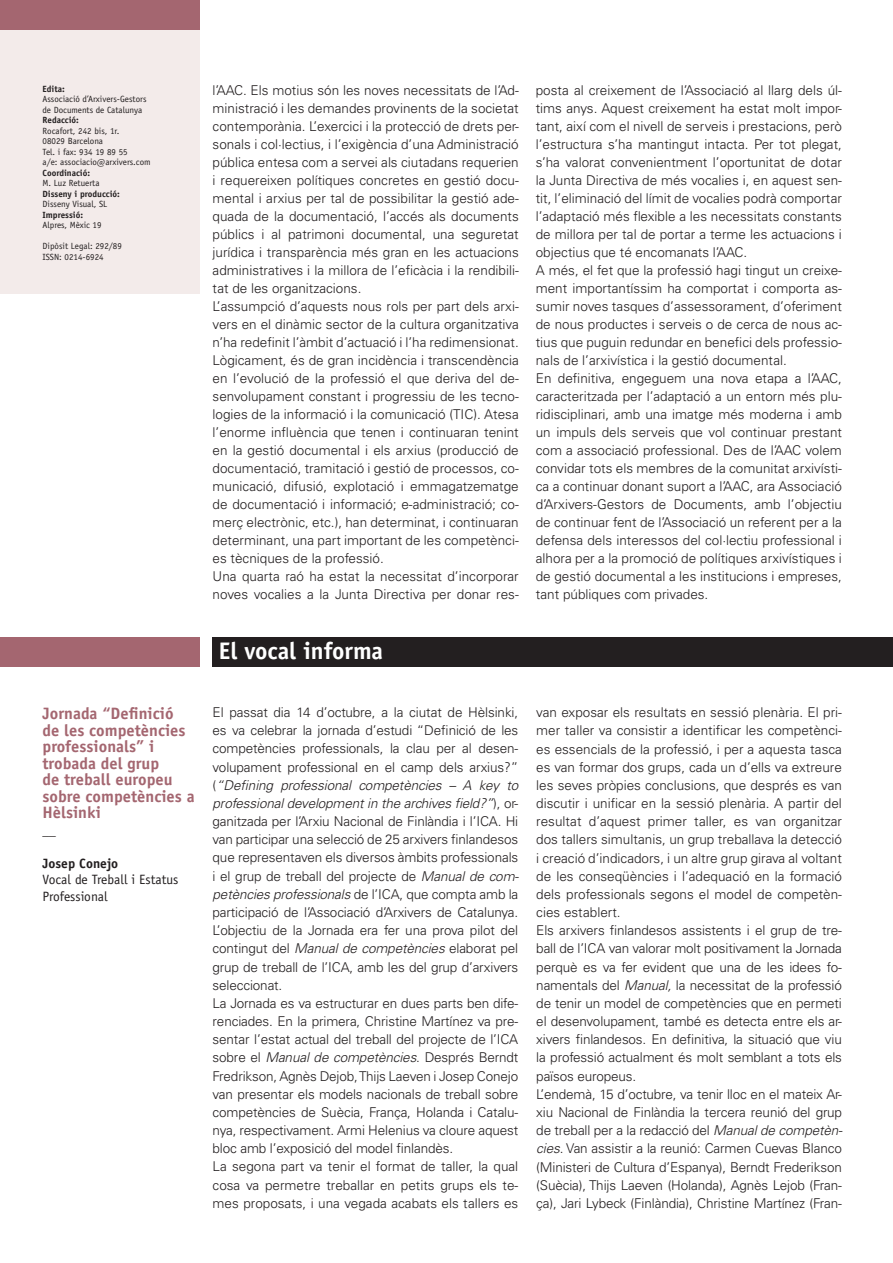
<style>
.page{position:relative;width:893px;height:1263px;background:#fff}
.page>*{position:absolute;margin:0;border:0;box-sizing:border-box;transform-origin:0 0}
.t1{font:700 24px "Officina Sans Std";color:#fff}
.t2{font:700 16.5px/16.5px "Officina Sans Std";color:#a46670}
.t3{font:300 13.5px/18px "Univers LT Std";color:#231f20}
.t4{font:13.5px/16.5px "Officina Sans Std";color:#231f20}
.t5{font:700 13.5px "Officina Sans Std";color:#231f20}
.t6{font:9px/10.5px "Officina Sans Std";color:#231f20}
.t7{font:700 9px "Officina Sans Std";color:#231f20}
.s1{font-style:italic}
</style>
<div class="page">
<div style="left:0;top:30px;width:200px;height:263px;background:#f3ebea"></div>
<div style="left:0;top:0;width:200px;height:30px;background:#a46670"></div>
<div style="left:213px;top:637px;width:680px;height:30px;background:#231f20"></div>
<div style="left:0;top:637px;width:200px;height:30px;background:#a46670"></div>
<p class="t7" style="left:43px;top:83px;width:24px">Edita:</p>
<p class="t6" style="left:43px;top:94px;width:106px">Associació d’Arxivers-Gestors de Documents de Catalunya</p>
<p class="t7" style="left:43px;top:114px;width:38px">Redacció:</p>
<p class="t6" style="left:43px;top:125px;width:110px">Rocafort, 242 bis, 1r.<br>08029 Barcelona<br>Tel. i fax: 934 19 89 55<br>a/e: associacio@arxivers.com</p>
<p class="t7" style="left:43px;top:167px;width:49px">Coordinació:</p>
<p class="t6" style="left:43px;top:178px;width:58px">M. Luz Retuerta</p>
<p class="t7" style="left:43px;top:188px;width:79px">Disseny i producció:</p>
<p class="t6" style="left:43px;top:199px;width:66px">Disseny Visual, SL</p>
<p class="t7" style="left:43px;top:209px;width:42px">Impressió:</p>
<p class="t6" style="left:43px;top:220px;width:61px">Alpres, Mèxic 19</p>
<p class="t6" style="left:43px;top:241px;width:81px">Dipòsit Legal: 292/89<br>ISSN: 0214-6924</p>
<p class="t3" style="left:213px;top:81px;width:308px">l’AAC. Els motius són les noves necessitats de l’Ad&shy;ministració i les demandes provinents de la societat contemporània. L’exercici i la protecció de drets per&shy;sonals i col·lectius, i l’exigència d’una Administració pública entesa com a servei als ciutadans requerien i requereixen polítiques concretes en gestió docu&shy;mental i arxius per tal de possibilitar la gestió ade&shy;quada de la documentació, l’accés als documents públics i al patrimoni documental, una seguretat jurídica i transparència més gran en les actuacions administratives i la millora de l’eficàcia i la rendibili&shy;tat de les organitzacions.<br>L’assumpció d’aquests nous rols per part dels arxi&shy;vers en el dinàmic sector de la cultura organitzativa n’ha redefinit l’àmbit d’actuació i l’ha redimensionat.<br>Lògicament, és de gran incidència i transcendència en l’evolució de la professió el que deriva del de&shy;senvolupament constant i progressiu de les tecno&shy;logies de la informació i la comunicació (TIC). Atesa l’enorme influència que tenen i continuaran tenint en la gestió documental i els arxius (producció de documentació, tramitació i gestió de processos, co&shy;municació, difusió, explotació i emmagatzematge de documentació i informació; e-administració; co&shy;merç electrònic, etc.), han determinat, i continuaran determinant, una part important de les competènci&shy;es tècniques de la professió.<br>Una quarta raó ha estat la necessitat d’incorporar noves vocalies a la Junta Directiva per donar res-</p>
<p class="t3" style="left:536px;top:81px;width:308px">posta al creixement de l’Associació al llarg dels úl&shy;tims anys. Aquest creixement ha estat molt impor&shy;tant, així com el nivell de serveis i prestacions, però l’estructura s’ha mantingut intacta. Per tot plegat, s’ha valorat convenientment l’oportunitat de dotar la Junta Directiva de més vocalies i, en aquest sen&shy;tit, l’eliminació del límit de vocalies podrà comportar l’adaptació més flexible a les necessitats constants de millora per tal de portar a terme les actuacions i objectius que té encomanats l’AAC.<br>A més, el fet que la professió hagi tingut un creixe&shy;ment importantíssim ha comportat i comporta as&shy;sumir noves tasques d’assessorament, d’oferiment de nous productes i serveis o de cerca de nous ac&shy;tius que puguin redundar en benefici dels professio&shy;nals de l’arxivística i la gestió documental.<br>En definitiva, engeguem una nova etapa a l’AAC, caracteritzada per l’adaptació a un entorn més plu&shy;ridisciplinari, amb una imatge més moderna i amb un impuls dels serveis que vol continuar prestant com a associació professional. Des de l’AAC volem convidar tots els membres de la comunitat arxivísti&shy;ca a continuar donant suport a l’AAC, ara Associació d’Arxivers-Gestors de Documents, amb l’objectiu de continuar fent de l’Associació un referent per a la defensa dels interessos del col·lectiu professional i alhora per a la promoció de polítiques arxivístiques i de gestió documental a les institucions i empreses, tant públiques com privades.</p>
<h1 class="t1" style="left:219px;top:636px;width:166px">El vocal informa</h1>
<p class="t2" style="left:43px;top:705px;width:154px">Jornada “Definició<br>de les competències professionals” i trobada del grup<br>de treball europeu sobre competències a<br>Hèlsinki</p>
<p class="t4" style="left:43px;top:822px;width:15px">__</p>
<p class="t5" style="left:43px;top:855px;width:77px">Josep Conejo</p>
<p class="t4" style="left:43px;top:871px;width:138px">Vocal de Treball i Estatus<br>Professional</p>
<p class="t3" style="left:213px;top:703px;width:308px">El passat dia 14 d’octubre, a la ciutat de Hèlsinki, es va celebrar la jornada d’estudi “Definició de les competències professionals, la clau per al desen&shy;volupament professional en el camp dels arxius?” (<span class="s1">“Defining professional competències – A key to professional development in the archives field?”</span>), or&shy;ganitzada per l’Arxiu Nacional de Finlàndia i l’ICA. Hi van participar una selecció de 25 arxivers finlandesos que representaven els diversos àmbits professionals i el grup de treball del projecte de <span class="s1">Manual de com&shy;petències professionals</span> de l’ICA, que compta amb la participació de l’Associació d’Arxivers de Catalunya.<br>L’objectiu de la Jornada era fer una prova pilot del contingut del <span class="s1">Manual de competències</span> elaborat pel grup de treball de l’ICA, amb les del grup d’arxivers seleccionat.<br>La Jornada es va estructurar en dues parts ben dife&shy;renciades. En la primera, Christine Martínez va pre&shy;sentar l’estat actual del treball del projecte de l’ICA sobre el <span class="s1">Manual de competències</span>. Després Berndt Fredrikson, Agnès Dejob, Thijs Laeven i Josep Conejo van presentar els models nacionals de treball sobre competències de Suècia, França, Holanda i Catalu&shy;nya, respectivament. Armi Helenius va cloure aquest bloc amb l’exposició del model finlandès.<br>La segona part va tenir el format de taller, la qual cosa va permetre treballar en petits grups els te&shy;mes proposats, i una vegada acabats els tallers es</p>
<p class="t3" style="left:536px;top:703px;width:308px">van exposar els resultats en sessió plenària. El pri&shy;mer taller va consistir a identificar les competènci&shy;es essencials de la professió, i per a aquesta tasca es van formar dos grups, cada un d’ells va extreure les seves pròpies conclusions, que després es van discutir i unificar en la sessió plenària. A partir del resultat d’aquest primer taller, es van organitzar dos tallers simultanis, un grup treballava la detecció i creació d’indicadors, i un altre grup girava al voltant de les conseqüències i l’adequació en la formació dels professionals segons el model de competèn&shy;cies establert.<br>Els arxivers finlandesos assistents i el grup de tre&shy;ball de l’ICA van valorar molt positivament la Jornada perquè es va fer evident que una de les idees fo&shy;namentals del <span class="s1">Manual,</span> la necessitat de la professió de tenir un model de competències que en permeti el desenvolupament, també es detecta entre els ar&shy;xivers finlandesos. En definitiva, la situació que viu la professió actualment és molt semblant a tots els països europeus.<br>L’endemà, 15 d’octubre, va tenir lloc en el mateix Ar&shy;xiu Nacional de Finlàndia la tercera reunió del grup de treball per a la redacció del <span class="s1">Manual de competèn&shy;cies</span>. Van assistir a la reunió: Carmen Cuevas Blanco (Ministeri de Cultura d’Espanya), Berndt Frederikson (Suècia), Thijs Laeven (Holanda), Agnès Lejob (Fran&shy;ça), Jari Lybeck (Finlàndia), Christine Martínez (Fran-</p>
</div>
